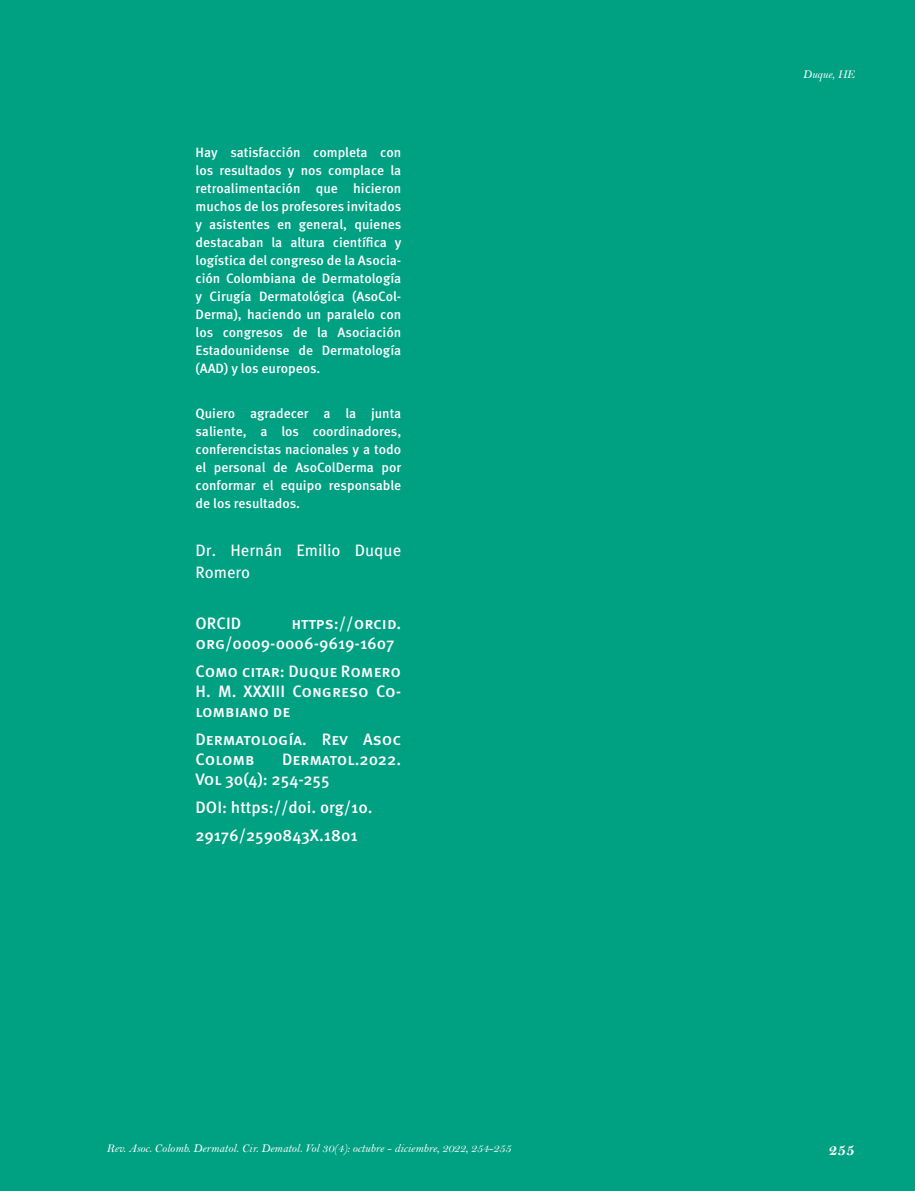
<style>
.page{position:relative;width:915px;height:1191px;background:#fff}
.page>*{position:absolute;margin:0;border:0;box-sizing:border-box;transform-origin:0 0}
.subsubsubtítulos{font:500 16.5px/19.8px "Meta Pro";color:#fff}
.subsubsubtítulos-2{font:16.5px/22.5px "Meta Pro";color:#fff}
.t1{font:16.5px "Bell MT Bold";color:#fff}
.Editorial{font:500 13.5px/18px "Meta Pro";color:#fff;text-align:justify}
.marcacion{font:12px "Bell MT Italic";color:#fff}
</style>
<div class="page">
<div style="left:0;top:0;width:914px;height:1191px;background:#00a083"></div>
<p class="Editorial" style="left:195px;top:144px;width:207px">Hay satisfacción completa con los resultados y nos complace la retroalimentación que hicieron muchos de los profesores invitados y asistentes en general, quienes destacaban la altura científica y logística del congreso de la Asocia&shy;ción Colombiana de Dermatología y Cirugía Dermatológica (AsoCol-Derma), haciendo un paralelo con los congresos de la Asociación Estadounidense de Dermatología (AAD) y los europeos.</p>
<p class="Editorial" style="left:195px;top:404px;width:207px">Quiero agradecer a la junta saliente, a los coordinadores, conferencistas nacionales y a todo el personal de AsoColDerma por conformar el equipo responsable de los resultados.</p>
<p class="subsubsubtítulos-2" style="left:195px;top:539px;width:207px">Dr. Hernán Emilio Duque<br>Romero</p>
<p class="subsubsubtítulos" style="left:195px;top:614px;width:47px">ORCID</p>
<p class="subsubsubtítulos" style="left:195px;top:614px;width:207px;text-indent:96px">https://orcid. org/0009-0006-9619-1607</p>
<p class="subsubsubtítulos" style="left:195px;top:662px;width:207px;text-align:justify">Como citar: Duque Romero H. M. XXXIII Congreso Co&shy;lombiano de</p>
<p class="subsubsubtítulos" style="left:195px;top:730px;width:207px">Dermatología. Rev Asoc<br>Colomb</p>
<p class="subsubsubtítulos" style="left:195px;top:749px;width:207px;text-indent:86px">Dermatol.2022.<br>Vol 30(4): 254-255</p>
<p class="subsubsubtítulos" style="left:195px;top:798px;width:178px">DOI: https://doi. org/10.</p>
<p class="subsubsubtítulos" style="left:195px;top:826px;width:164px">29176/2590843X.1801</p>
<p class="marcacion" style="left:802px;top:67px;width:54px">Duque, HE</p>
<p class="marcacion" style="left:106px;top:1141px;width:406px">Rev. Asoc. Colomb. Dermatol. Cir. Dematol. Vol 30(4): octubre - diciembre, 2022, 254-255</p>
<p class="t1" style="left:828px;top:1139px;width:28px">255</p>
</div>
